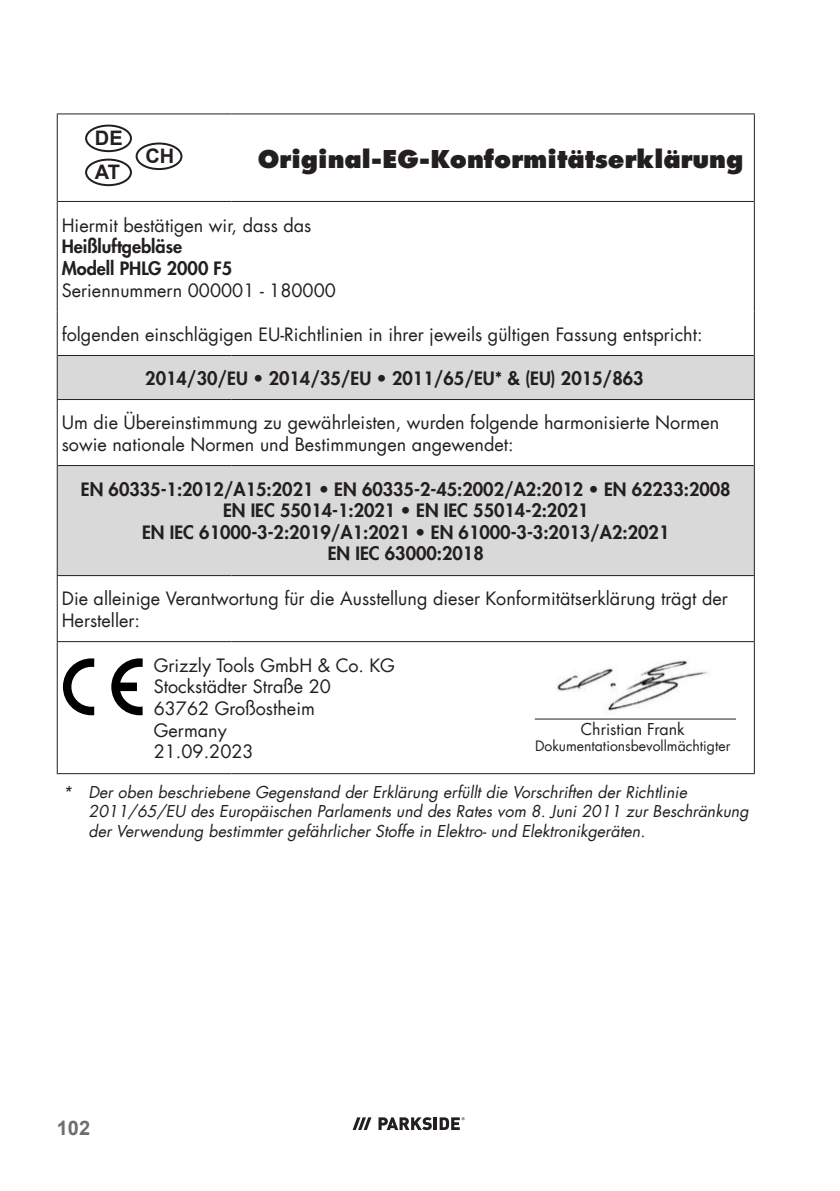
<style>
.page{position:relative;width:840px;height:1191px;background:#fff}
.page>*{position:absolute;margin:0;border:0;box-sizing:border-box;transform-origin:0 0}
.t1{font:800 24px "Futura Com";color:#231f20}
.t2{font:700 20px/34px "Arial";color:#231f20}
.t3{font:700 20px "Arial";color:#6d6e71}
.t4{font:18px/21.6px "Futura Com";color:#231f20}
.t5{font:800 18px/21.6px "Futura Com";color:#231f20}
.t6{font:italic 16px/19.2px "Futura Com";color:#231f20}
.t7{font:16px "Futura Com";color:#231f20}
.t8{font:14px "Futura Com";color:#231f20}
</style>
<div class="page">
<svg style="left:352px;top:1117px;width:19px;height:13px"></svg>
<svg style="left:378px;top:1117px;width:86px;height:13px"></svg>
<svg style="left:58px;top:356px;width:695px;height:219px;fill:#d9d9d9"></svg>
<hr style="left:57px;top:201px;width:1px;height:110px;background:#231f20">
<hr style="left:753px;top:201px;width:1px;height:110px;background:#231f20">
<hr style="left:57px;top:311px;width:1px;height:44px;background:#231f20">
<hr style="left:753px;top:311px;width:1px;height:44px;background:#231f20">
<hr style="left:57px;top:355px;width:1px;height:44px;background:#231f20">
<hr style="left:753px;top:355px;width:1px;height:44px;background:#231f20">
<hr style="left:57px;top:399px;width:174px;height:1px;background:#231f20">
<hr style="left:57px;top:400px;width:1px;height:65px;background:#231f20">
<hr style="left:231px;top:399px;width:523px;height:1px;background:#231f20">
<hr style="left:753px;top:400px;width:1px;height:65px;background:#231f20">
<hr style="left:753px;top:465px;width:1px;height:110px;background:#231f20">
<hr style="left:57px;top:575px;width:174px;height:1px;background:#231f20">
<hr style="left:57px;top:576px;width:1px;height:65px;background:#231f20">
<hr style="left:231px;top:575px;width:523px;height:1px;background:#231f20">
<hr style="left:753px;top:576px;width:1px;height:65px;background:#231f20">
<hr style="left:57px;top:641px;width:174px;height:1px;background:#231f20">
<hr style="left:57px;top:642px;width:1px;height:131px;background:#231f20">
<hr style="left:231px;top:641px;width:523px;height:1px;background:#231f20">
<hr style="left:753px;top:642px;width:1px;height:131px;background:#231f20">
<hr style="left:57px;top:773px;width:174px;height:1px;background:#231f20">
<hr style="left:231px;top:773px;width:523px;height:1px;background:#231f20">
<hr style="left:58px;top:355px;width:173px;height:1px;background:#231f20">
<hr style="left:231px;top:355px;width:522px;height:1px;background:#231f20">
<hr style="left:57px;top:113px;width:174px;height:1px;background:#231f20">
<hr style="left:57px;top:114px;width:1px;height:87px;background:#231f20">
<hr style="left:231px;top:113px;width:523px;height:1px;background:#231f20">
<hr style="left:753px;top:114px;width:1px;height:87px;background:#231f20">
<hr style="left:58px;top:201px;width:173px;height:1px;background:#231f20">
<hr style="left:231px;top:201px;width:522px;height:1px;background:#231f20">
<hr style="left:58px;top:465px;width:173px;height:1px;background:#231f20">
<hr style="left:231px;top:465px;width:522px;height:1px;background:#231f20">
<hr style="left:57px;top:465px;width:1px;height:110px;background:#231f20">
<div style="left:85px;top:125px;width:47px;height:27px;border:2px solid #231f20;border-radius:50%"></div>
<div style="left:85px;top:159px;width:47px;height:27px;border:2px solid #231f20;border-radius:50%"></div>
<div style="left:135px;top:142px;width:47px;height:28px;border:2px solid #231f20;border-radius:50%"></div>
<svg style="left:63px;top:658px;width:31px;height:57px"></svg>
<svg style="left:111px;top:658px;width:32px;height:57px"></svg>
<hr style="left:534px;top:718px;width:201px;height:1px;background:#231f20">
<img style="left:556px;top:660px;width:153px;height:56px">
<p class="t2" style="left:95px;top:121px;width:29px">DE<br>AT</p>
<p class="t2" style="left:145px;top:139px;width:30px">CH</p>
<h1 class="t1" style="left:258px;top:148px;width:487px">Original-EG-Konformitätserklärung</h1>
<p class="t4" style="left:62px;top:216px;width:251px">Hiermit bestätigen wir, dass das</p>
<p class="t5" style="left:62px;top:237px;width:172px">Heißluftgebläse<br>Modell PHLG 2000 F5</p>
<p class="t4" style="left:62px;top:281px;width:275px">Seriennummern 000001 - 180000</p>
<p class="t4" style="left:62px;top:325px;width:642px">folgenden einschlägigen EU-Richtlinien in ihrer jeweils gültigen Fassung entspricht:</p>
<p class="t5" style="left:145px;top:369px;width:499px">2014/30/EU • 2014/35/EU • 2011/65/EU* &amp; (EU) 2015/863</p>
<p class="t4" style="left:62px;top:413px;width:658px">Um die Übereinstimmung zu gewährleisten, wurden folgende harmonisierte Normen sowie nationale Normen und Bestimmungen angewendet:</p>
<p class="t5" style="left:81px;top:479px;width:651px;text-align:center">EN 60335-1:2012/A15:2021 • EN 60335-2-45:2002/A2:2012 • EN 62233:2008<br>EN IEC 55014-1:2021 • EN IEC 55014-2:2021<br>EN IEC 61000-3-2:2019/A1:2021 • EN 61000-3-3:2013/A2:2021<br>EN IEC 63000:2018</p>
<p class="t4" style="left:62px;top:589px;width:667px">Die alleinige Verantwortung für die Ausstellung dieser Konformitätserklärung trägt der<br>Hersteller:</p>
<p class="t4" style="left:154px;top:656px;width:242px">Grizzly Tools GmbH &amp; Co. KG<br>Stockstädter Straße 20<br>63762 Großostheim<br>Germany<br>21.09.2023</p>
<p class="t6" style="left:88px;top:784px;width:661px;text-indent:-26px">* Der oben beschriebene Gegenstand der Erklärung erfüllt die Vorschriften der Richtlinie<br>2011/65/EU des Europäischen Parlaments und des Rates vom 8. Juni 2011 zur Beschränkung der Verwendung bestimmter gefährlicher Stoffe in Elektro- und Elektronikgeräten.</p>
<p class="t7" style="left:580px;top:722px;width:105px">Christian Frank</p>
<p class="t8" style="left:535px;top:739px;width:197px">Dokumentationsbevollmächtigter</p>
<p class="t3" style="left:57px;top:1116px;width:35px">102</p>
</div>
